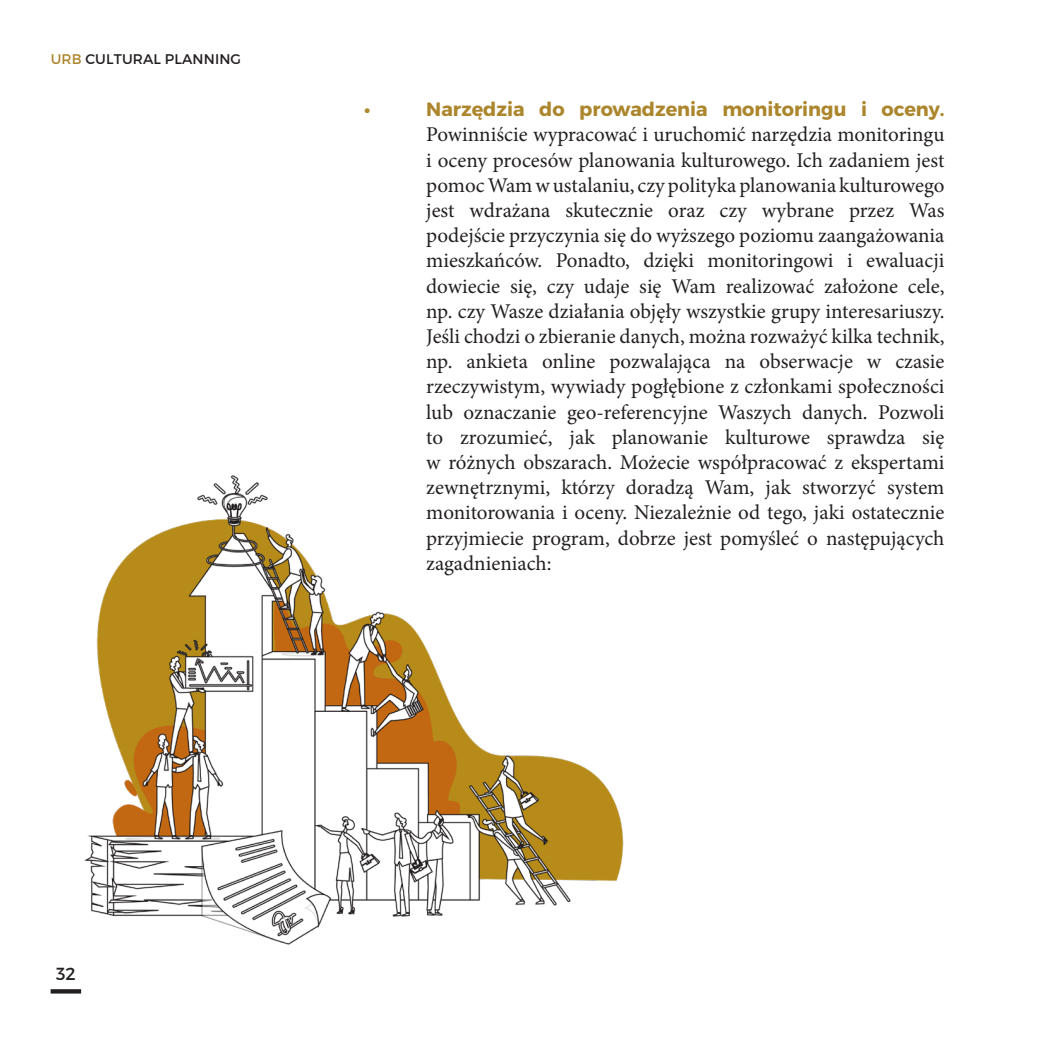
<style>
.page{position:relative;width:1042px;height:1042px;background:#fff}
.page>*{position:absolute;margin:0;border:0;box-sizing:border-box;transform-origin:0 0}
.t1{font:21px/25.2px "Minion Pro";color:#231f20;text-align:justify}
.t2{font:700 19.25px "Montserrat";color:#ac862c}
.t3{font:17.5px "Montserrat";color:#231f20}
.t4{font:14px "Montserrat";letter-spacing:.01em;color:#231f20}
.s1{color:#ac862c}
</style>
<div class="page">
<svg style="left:51px;top:989px;width:30px;height:4px"></svg>
<img style="left:84px;top:475px;width:540px;height:470px">
<p class="t4" style="left:51px;top:51px;width:192px"><span class="s1">URB</span> CULTURAL PLANNING</p>
<p class="t2" style="left:364px;top:97px;width:8px">•</p>
<p class="t2" style="left:426px;top:97px;width:520px">Narzędzia do prowadzenia monitoringu i oceny.</p>
<p class="t1" style="left:426px;top:122px;width:520px">Powinniście wypracować i uruchomić narzędzia monitoringu i oceny procesów planowania kulturowego. Ich zadaniem jest pomoc Wam w ustalaniu, czy polityka planowania kulturowego jest wdrażana skutecznie oraz czy wybrane przez Was podejście przyczynia się do wyższego poziomu zaangażowania mieszkańców. Ponadto, dzięki monitoringowi i ewaluacji dowiecie się, czy udaje się Wam realizować założone cele, np. czy Wasze działania objęły wszystkie grupy interesariuszy.<br>Jeśli chodzi o zbieranie danych, można rozważyć kilka technik, np. ankieta online pozwalająca na obserwacje w czasie rzeczywistym, wywiady pogłębione z członkami społeczności lub oznaczanie geo-referencyjne Waszych danych. Pozwoli to zrozumieć, jak planowanie kulturowe sprawdza się w różnych obszarach. Możecie współpracować z ekspertami zewnętrznymi, którzy doradzą Wam, jak stworzyć system monitorowania i oceny. Niezależnie od tego, jaki ostatecznie przyjmiecie program, dobrze jest pomyśleć o następujących zagadnieniach:</p>
<p class="t3" style="left:56px;top:963px;width:21px">32</p>
</div>
